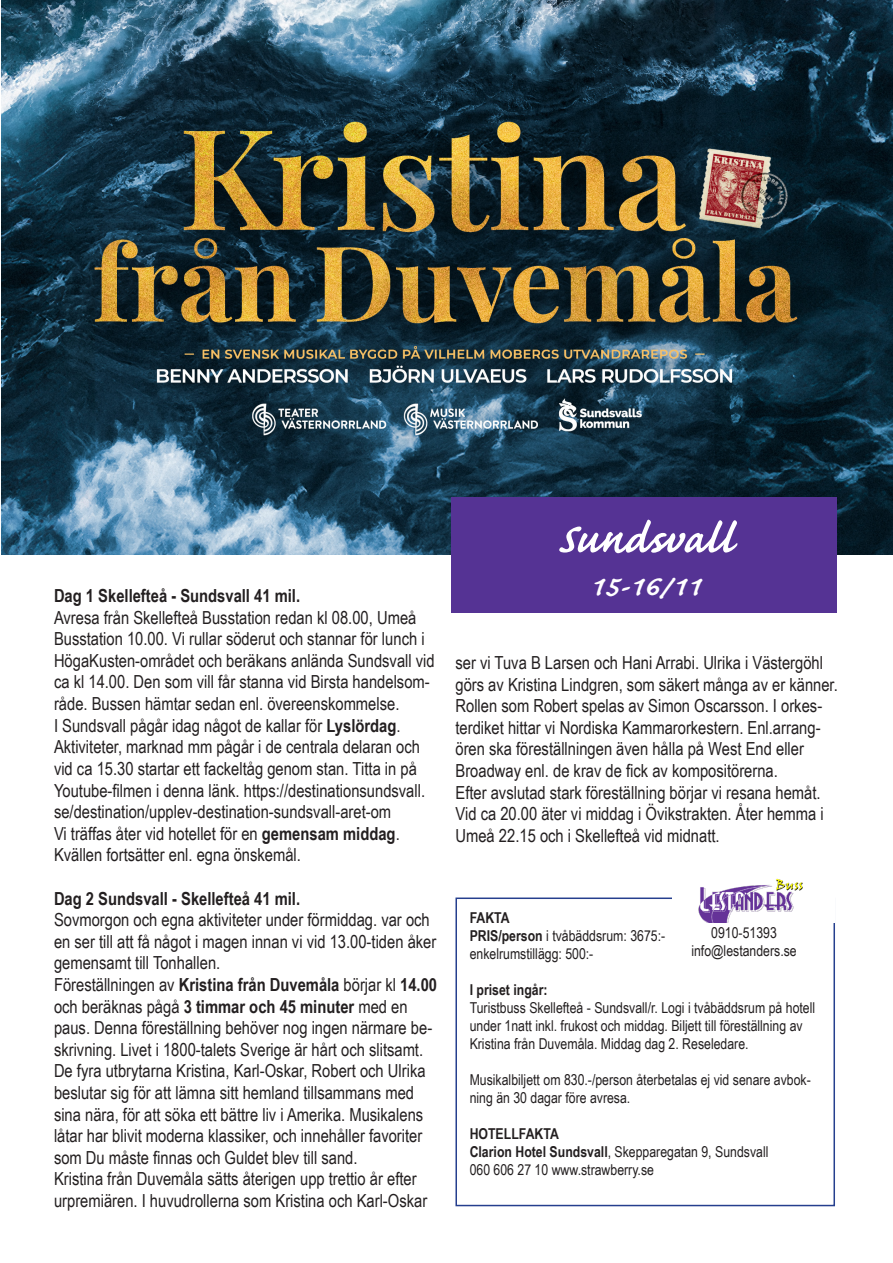
<style>
.page{position:relative;width:893px;height:1263px;background:#fff}
.page>*{position:absolute;margin:0;border:0;box-sizing:border-box;transform-origin:0 0}
.t1{font:700 54px "Caflisch Script Pro";color:#fff}
.t2{font:700 36px "Caflisch Script Pro";color:#fff}
.t3{font:18px/21.6px "Arial Narrow";color:#231f20}
.t4{font:700 18px "Arial Narrow";color:#231f20}
.t5{font:15px/18px "Arial Narrow";color:#231f20}
.t6{font:700 15px "Arial Narrow";color:#231f20}
.s1{font-weight:700}
</style>
<div class="page">
<img style="left:2px;top:0;width:891px;height:555px">
<div style="left:455px;top:897px;width:380px;height:309px;border:2px solid #253f8e"></div>
<div style="left:672px;top:883px;width:163px;height:40px;background:#fff"></div>
<img style="left:698px;top:878px;width:105px;height:45px">
<div style="left:451px;top:497px;width:386px;height:116px;background:#553394"></div>
<p class="t4" style="left:54px;top:582px;width:248px">Dag 1 Skellefteå - Sundsvall 41 mil.</p>
<p class="t3" style="left:54px;top:606px;width:382px">Avresa från Skellefteå Busstation redan kl 08.00, Umeå Busstation 10.00. Vi rullar söderut och stannar för lunch i HögaKusten-området och beräkans anlända Sundsvall vid ca kl 14.00. Den som vill får stanna vid Birsta handelsom&shy;råde. Bussen hämtar sedan enl. övereenskommelse.</p>
<p class="t3" style="left:54px;top:714px;width:373px">I Sundsvall pågår idag något de kallar för <span class="s1">Lyslördag</span>.<br>Aktiviteter, marknad mm pågår i de centrala delaran och vid ca 15.30 startar ett fackeltåg genom stan. Titta in på Youtube-filmen i denna länk. https://destinationsundsvall. se/destination/upplev-destination-sundsvall-aret-om</p>
<p class="t3" style="left:54px;top:822px;width:347px">Vi träffas åter vid hotellet för en <span class="s1">gemensam middag</span>.<br>Kvällen fortsätter enl. egna önskemål.</p>
<p class="t3" style="left:54px;top:887px;width:384px"><span class="s1">Dag 2 Sundsvall - Skellefteå 41 mil.<br></span>Sovmorgon och egna aktiviteter under förmiddag. var och en ser till att få något i magen innan vi vid 13.00-tiden åker gemensamt till Tonhallen.</p>
<p class="t3" style="left:54px;top:973px;width:385px">Föreställningen av <span class="s1">Kristina från Duvemåla</span> börjar kl <span class="s1">14.00 </span>och beräknas pågå <span class="s1">3 timmar och 45 minuter</span> med en paus. Denna föreställning behöver nog ingen närmare be&shy;skrivning. Livet i 1800-talets Sverige är hårt och slitsamt.<br>De fyra utbrytarna Kristina, Karl-Oskar, Robert och Ulrika beslutar sig för att lämna sitt hemland tillsammans med sina nära, för att söka ett bättre liv i Amerika. Musikalens låtar har blivit moderna klassiker, och innehåller favoriter som Du måste finnas och Guldet blev till sand.</p>
<p class="t3" style="left:54px;top:1167px;width:375px">Kristina från Duvemåla sätts återigen upp trettio år efter urpremiären. I huvudrollerna som Kristina och Karl-Oskar</p>
<p class="t1" style="left:558px;top:511px;width:177px">Sundsvall</p>
<p class="t2" style="left:590px;top:568px;width:113px">15-16/11</p>
<p class="t3" style="left:455px;top:651px;width:384px">ser vi Tuva B Larsen och Hani Arrabi. Ulrika i Västergöhl görs av Kristina Lindgren, som säkert många av er känner.<br>Rollen som Robert spelas av Simon Oscarsson. I orkes&shy;terdiket hittar vi Nordiska Kammarorkestern. Enl.arrang&shy;ören ska föreställningen även hålla på West End eller Broadway enl. de krav de fick av kompositörerna.<br>Efter avslutad stark föreställning börjar vi resana hemåt.<br>Vid ca 20.00 äter vi middag i Övikstrakten. Åter hemma i Umeå 22.15 och i Skellefteå vid midnatt.</p>
<p class="t6" style="left:470px;top:906px;width:42px">FAKTA</p>
<p class="t5" style="left:470px;top:926px;width:197px"><span class="s1">PRIS/person</span> i tvåbäddsrum: 3675:-</p>
<p class="t5" style="left:470px;top:944px;width:125px">enkelrumstillägg: 500:-</p>
<p class="t6" style="left:470px;top:978px;width:79px">I priset ingår:</p>
<p class="t5" style="left:470px;top:998px;width:347px">Turistbuss Skellefteå - Sundsvall/r. Logi i tvåbäddsrum på hotell under 1natt inkl. frukost och middag. Biljett till föreställning av<br>Kristina från Duvemåla. Middag dag 2. Reseledare.</p>
<p class="t5" style="left:470px;top:1070px;width:343px">Musikalbiljett om 830.-/person återbetalas ej vid senare avbok&shy;ning än 30 dagar före avresa.</p>
<p class="t6" style="left:470px;top:1122px;width:91px">HOTELLFAKTA</p>
<p class="t5" style="left:470px;top:1142px;width:300px"><span class="s1">Clarion Hotel Sundsvall</span>, Skepparegatan 9, Sundsvall</p>
<p class="t5" style="left:470px;top:1160px;width:186px">060 606 27 10 www.strawberry.se</p>
<p class="t5" style="left:711px;top:923px;width:67px">0910-51393</p>
<p class="t5" style="left:691px;top:941px;width:107px">info@lestanders.se</p>
</div>
